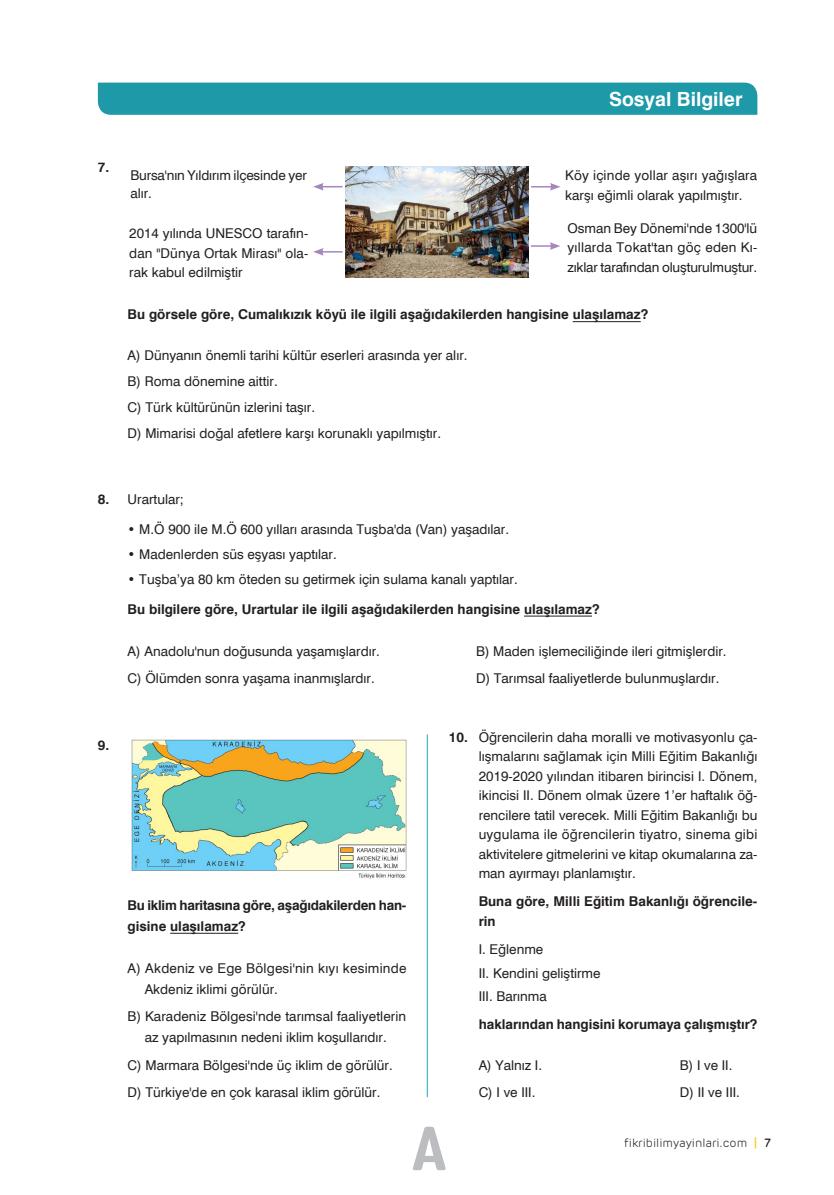
<style>
.page{position:relative;width:834px;height:1195px;background:#fff}
.page>*{position:absolute;margin:0;border:0;box-sizing:border-box;transform-origin:0 0}
.t1{font:60px "Grota Sans Rounded Regular 3";color:#bcbdc0}
.t2{font:700 19.5px "Swiss 721 BT";color:#fff}
.TC__ABCDE___TUR{font:13.5px/21px "Swiss 721 BT";color:#231f20}
.TS__PLAIN___TUR{font:13.5px/19.5px "Swiss 721 BT";color:#231f20;text-align:justify}
.BOŞLUKSUZ{font:13.5px/19.5px "Swiss 721 BT";color:#231f20}
.TS__BOLD___TUR{font:700 13.5px/19.5px "Swiss 721 BT";color:#231f20}
.TS__ONCUL___TUR{font:13.5px "Swiss 721 BT";color:#231f20}
.TS__BOLD___TUR-2{font:700 13.5px/21px "Swiss 721 BT";letter-spacing:-.02em;color:#231f20}
.TS__PLAIN___TUR-2{font:700 13.5px "Swiss 721 BT";color:#231f20}
.TS__ONCUL___TUR-2{font:700 13.5px "Swiss 721 BT";color:#231f20}
.t3{font:300 12px "Rubrik";color:#231f20}
.s1{font-weight:700}
.s2{font-weight:500;color:#fec62a}
.s3{font-weight:500}
</style>
<div class="page">
<hr style="left:572px;top:321px;width:68px;height:1px;background:#231f20">
<img style="left:345px;top:167px;width:183px;height:111px">
<svg style="left:313px;top:183px;width:29px;height:8px"></svg>
<hr style="left:321px;top:251px;width:21px;height:2px;background:#a586be">
<svg style="left:313px;top:248px;width:10px;height:8px"></svg>
<svg style="left:531px;top:183px;width:29px;height:8px"></svg>
<hr style="left:531px;top:245px;width:21px;height:2px;background:#a586be">
<svg style="left:549px;top:242px;width:11px;height:8px"></svg>
<hr style="left:170px;top:933px;width:68px;height:1px;background:#231f20">
<img style="left:132px;top:740px;width:274px;height:139px">
<hr style="left:524px;top:616px;width:68px;height:1px;background:#231f20">
<hr style="left:427px;top:734px;width:1px;height:363px;background:#22a0b6">
<div style="left:98px;top:83px;width:659px;height:32px;background:#1e99a8"></div>
<h2 class="t2" style="left:609px;top:87px;width:135px">Sosyal Bilgiler</h2>
<p class="TS__PLAIN___TUR-2" style="left:98px;top:159px;width:13px">7.</p>
<p class="BOŞLUKSUZ" style="left:565px;top:166px;width:193px">Köy içinde yollar aşırı yağışlara karşı eğimli olarak yapılmıştır.</p>
<p class="BOŞLUKSUZ" style="left:130px;top:166px;width:178px;line-height:18px">Bursa'nın Yıldırım ilçesinde yer alır.</p>
<p class="BOŞLUKSUZ" style="left:129px;top:223px;width:180px;text-align:justify">2014 yılında UNESCO tarafın&shy;dan "Dünya Ortak Mirası" ola&shy;rak kabul edilmiştir</p>
<p class="BOŞLUKSUZ" style="left:567px;top:218px;width:191px;text-align:justify">Osman Bey Dönemi'nde 1300'lü yıllarda Tokat'tan göç eden Kı&shy;zıklar tarafından oluşturulmuştur.</p>
<p class="TS__BOLD___TUR" style="left:128px;top:305px;width:522px">Bu görsele göre, Cumalıkızık köyü ile ilgili aşağıdakilerden hangisine ulaşılamaz?</p>
<p class="TC__ABCDE___TUR" style="left:128px;top:344px;width:341px">A) Dünyanın önemli tarihi kültür eserleri arasında yer alır.</p>
<p class="TC__ABCDE___TUR" style="left:128px;top:370px;width:151px">B) Roma dönemine aittir.</p>
<p class="TC__ABCDE___TUR" style="left:128px;top:396px;width:189px">C) Türk kültürünün izlerini taşır.</p>
<p class="TC__ABCDE___TUR" style="left:128px;top:422px;width:315px">D) Mimarisi doğal afetlere karşı korunaklı yapılmıştır.</p>
<p class="TS__PLAIN___TUR" style="left:98px;top:490px;width:87px"><span class="s1">8.</span> Urartular;</p>
<p class="TS__ONCUL___TUR" style="left:128px;top:521px;width:383px">• M.Ö 900 ile M.Ö 600 yılları arasında Tuşba'da (Van) yaşadılar.</p>
<p class="TS__ONCUL___TUR" style="left:128px;top:546px;width:210px">• Madenlerden süs eşyası yaptılar.</p>
<p class="TS__ONCUL___TUR" style="left:128px;top:571px;width:391px">• Tuşba’ya 80 km öteden su getirmek için sulama kanalı yaptılar.</p>
<p class="TS__BOLD___TUR" style="left:128px;top:599px;width:473px">Bu bilgilere göre, Urartular ile ilgili aşağıdakilerden hangisine ulaşılamaz?</p>
<p class="TC__ABCDE___TUR" style="left:128px;top:640px;width:254px">A) Anadolu'nun doğusunda yaşamışlardır.</p>
<p class="TC__ABCDE___TUR" style="left:476px;top:640px;width:252px">B) Maden işlemeciliğinde ileri gitmişlerdir.</p>
<p class="TC__ABCDE___TUR" style="left:128px;top:668px;width:248px">C) Ölümden sonra yaşama inanmışlardır.</p>
<p class="TC__ABCDE___TUR" style="left:476px;top:668px;width:245px">D) Tarımsal faaliyetlerde bulunmuşlardır.</p>
<p class="TS__ONCUL___TUR-2" style="left:98px;top:737px;width:13px">9.</p>
<p class="TS__BOLD___TUR-2" style="left:128px;top:894px;width:280px">Bu iklim haritasına göre, aşağıdakilerden han&shy;gisine ulaşılamaz?</p>
<p class="TC__ABCDE___TUR" style="left:145px;top:957px;width:263px;text-indent:-17px">A) Akdeniz ve Ege Bölgesi'nin kıyı kesiminde<br>Akdeniz iklimi görülür.</p>
<p class="TC__ABCDE___TUR" style="left:128px;top:1006px;width:280px;text-align:center">B) Karadeniz Bölgesi'nde tarımsal faaliyetlerin az yapılmasının nedeni iklim koşullarıdır.</p>
<p class="TC__ABCDE___TUR" style="left:128px;top:1054px;width:266px">C) Marmara Bölgesi'nde üç iklim de görülür.</p>
<p class="TC__ABCDE___TUR" style="left:128px;top:1082px;width:254px">D) Türkiye'de en çok karasal iklim görülür.</p>
<p class="TS__PLAIN___TUR" style="left:478px;top:727px;width:280px;text-indent:-30px"><span class="s1">10.</span> Öğrencilerin daha moralli ve motivasyonlu ça&shy;lışmalarını sağlamak için Milli Eğitim Bakanlığı 2019-2020 yılından itibaren birincisi I. Dönem, ikincisi II. Dönem olmak üzere 1’er haftalık öğ&shy;rencilere tatil verecek. Milli Eğitim Bakanlığı bu uygulama ile öğrencilerin tiyatro, sinema gibi aktivitelere gitmelerini ve kitap okumalarına za&shy;man ayırmayı planlamıştır.</p>
<p class="TS__BOLD___TUR" style="left:478px;top:891px;width:280px">Buna göre, Milli Eğitim Bakanlığı öğrencile&shy;rin</p>
<p class="TS__ONCUL___TUR" style="left:478px;top:941px;width:66px">I. Eğlenme</p>
<p class="TS__ONCUL___TUR" style="left:478px;top:964px;width:123px">II. Kendini geliştirme</p>
<p class="TS__ONCUL___TUR" style="left:478px;top:988px;width:70px">III. Barınma</p>
<p class="TS__BOLD___TUR" style="left:478px;top:1014px;width:280px">haklarından hangisini korumaya çalışmıştır?</p>
<p class="TC__ABCDE___TUR" style="left:478px;top:1054px;width:65px">A) Yalnız I.</p>
<p class="TC__ABCDE___TUR" style="left:679px;top:1054px;width:54px">B) I ve II.</p>
<p class="TC__ABCDE___TUR" style="left:478px;top:1082px;width:58px">C) I ve III.</p>
<p class="TC__ABCDE___TUR" style="left:679px;top:1082px;width:62px">D) II ve III.</p>
<h1 class="t1" style="left:412px;top:1112px;width:36px">A</h1>
<p class="t3" style="left:624px;top:1136px;width:148px">fikribilimyayinlari.com <span class="s2">|</span> <span class="s3">7</span></p>
</div>
